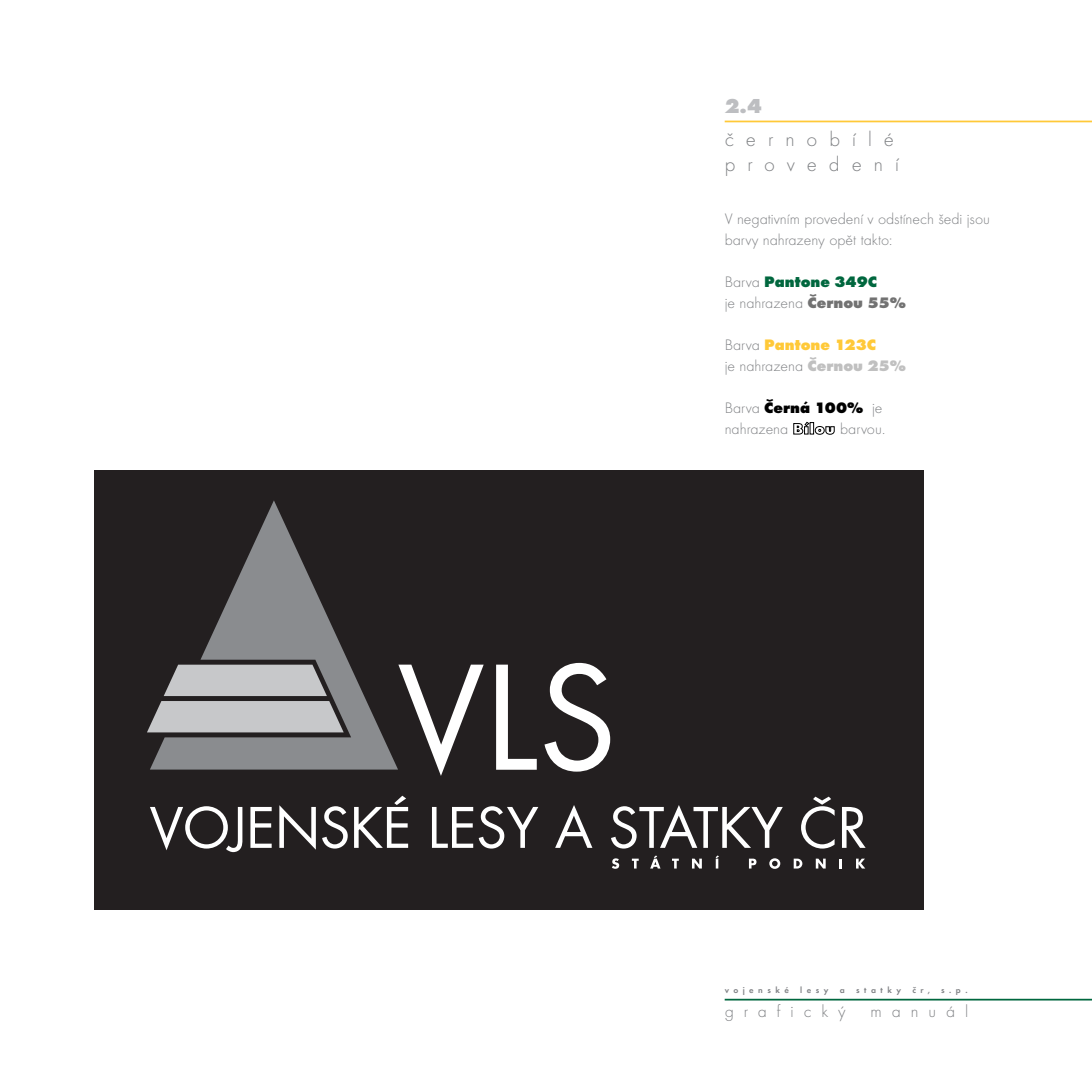
<style>
.page{position:relative;width:1092px;height:1092px;background:#fff}
.page>*{position:absolute;margin:0;border:0;box-sizing:border-box;transform-origin:0 0}
.t1{font:300 21px/25.2px "Futura TCE";letter-spacing:.57em;color:#808285}
.t2{font:800 21px "Futura TCE";color:#bdbec1}
.t3{font:300 17.5px "Futura TCE";letter-spacing:.57em;color:#808285}
.t4{font:300 15.75px/21px "Futura TCE";color:#808285}
.t5{font:600 8.75px "Futura TCE";letter-spacing:.51em;color:#808285}
.s1{font-weight:800;color:#00673e}
.s2{font-weight:800;color:#727272}
.s3{font-weight:800;color:#ffc938}
.s4{font-weight:800;color:#c0c0c0}
.s5{font-weight:800;color:#000}
.s6{font-weight:800;color:#fff}
</style>
<div class="page">
<hr style="left:724px;top:121px;width:367px;height:1px;background:#ffc938">
<hr style="left:724px;top:998px;width:367px;height:2px;background:#00673e">
<div style="left:94px;top:470px;width:829px;height:439px;background:#231f20"></div>
<svg style="left:150px;top:500px;width:248px;height:269px"></svg>
<svg style="left:147px;top:664px;width:196px;height:68px"></svg>
<svg style="left:398px;top:664px;width:85px;height:111px"></svg>
<svg style="left:496px;top:664px;width:40px;height:105px"></svg>
<svg style="left:544px;top:663px;width:66px;height:108px"></svg>
<svg style="left:150px;top:806px;width:92px;height:46px"></svg>
<svg style="left:250px;top:806px;width:22px;height:41px"></svg>
<svg style="left:279px;top:805px;width:37px;height:44px"></svg>
<svg style="left:322px;top:806px;width:26px;height:42px"></svg>
<svg style="left:354px;top:795px;width:54px;height:52px"></svg>
<svg style="left:432px;top:806px;width:106px;height:42px"></svg>
<svg style="left:555px;top:805px;width:37px;height:42px"></svg>
<svg style="left:611px;top:805px;width:171px;height:43px"></svg>
<svg style="left:801px;top:796px;width:33px;height:52px"></svg>
<svg style="left:842px;top:806px;width:23px;height:41px"></svg>
<svg style="left:612px;top:858px;width:7px;height:10px"></svg>
<svg style="left:632px;top:858px;width:6px;height:10px"></svg>
<svg style="left:650px;top:855px;width:10px;height:13px"></svg>
<svg style="left:672px;top:858px;width:6px;height:10px"></svg>
<svg style="left:692px;top:858px;width:9px;height:10px"></svg>
<svg style="left:715px;top:855px;width:4px;height:13px"></svg>
<svg style="left:748px;top:858px;width:8px;height:10px"></svg>
<svg style="left:769px;top:858px;width:11px;height:10px"></svg>
<svg style="left:793px;top:858px;width:9px;height:10px"></svg>
<svg style="left:815px;top:858px;width:10px;height:10px"></svg>
<svg style="left:839px;top:859px;width:3px;height:9px"></svg>
<svg style="left:856px;top:858px;width:9px;height:10px"></svg>
<h1 class="t2" style="left:724px;top:98px;width:39px">2.4</h1>
<h1 class="t1" style="left:724px;top:128px;width:176px">černobílé provedení</h1>
<p class="t4" style="left:724px;top:209px;width:267px">V negativním provedení v odstínech šedi jsou barvy nahrazeny opět takto:</p>
<p class="t4" style="left:724px;top:272px;width:183px">Barva <span class="s1">Pantone 349C<br></span>je nahrazena <span class="s2">Černou 55%</span></p>
<p class="t4" style="left:724px;top:335px;width:183px">Barva <span class="s3">Pantone 123C<br></span>je nahrazena <span class="s4">Černou 25%</span></p>
<p class="t4" style="left:724px;top:398px;width:162px">Barva <span class="s5">Černá 100%</span> je nahrazena <span class="s6">Bílou</span> barvou.</p>
<p class="t5" style="left:724px;top:985px;width:66px">vojenské</p>
<p class="t5" style="left:800px;top:985px;width:30px">lesy</p>
<p class="t5" style="left:839px;top:985px;width:6px">a</p>
<p class="t5" style="left:856px;top:985px;width:46px">statky</p>
<p class="t5" style="left:912px;top:985px;width:19px">čr,</p>
<p class="t5" style="left:941px;top:985px;width:28px">s.p.</p>
<p class="t3" style="left:724px;top:1003px;width:123px">grafický</p>
<p class="t3" style="left:870px;top:1003px;width:99px">manuál</p>
</div>
